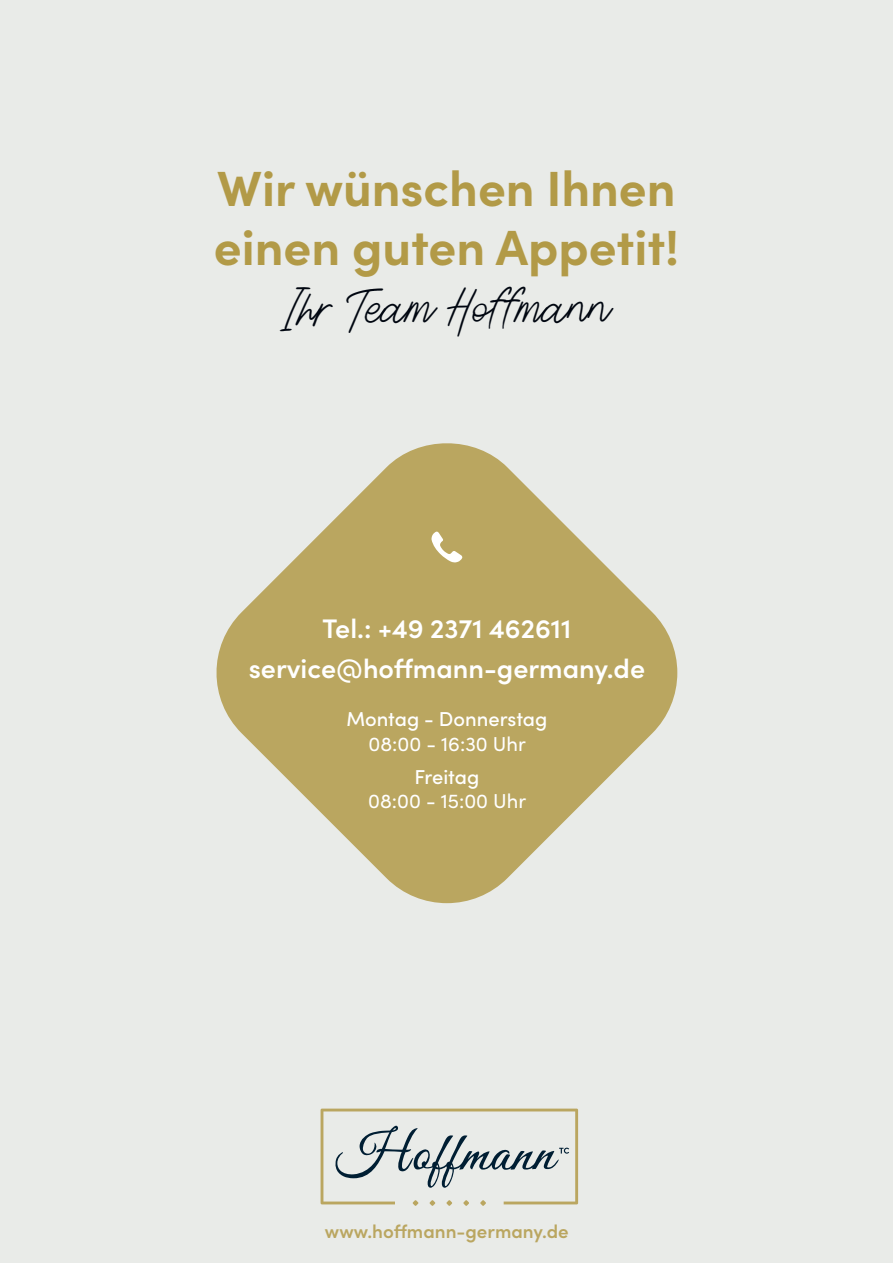
<style>
.page{position:relative;width:893px;height:1263px;background:#e9ebe8}
.page>*{position:absolute;margin:0;border:0;box-sizing:border-box;transform-origin:0 0}
.t1{font:700 49.5px "Sofia Pro";color:#b29a47}
.t2{font:40.5px "Aesthetik Script";color:#000610}
.t3{font:600 26.85px "Sofia Pro";color:#fff}
.t4{font:20.1px "Sofia Pro";color:#fff}
.t5{font:500 20.1px "Sofia Pro";color:#fff}
.t6{font:600 18.75px "Sofia Pro";color:#baa660}
</style>
<div class="page">
<svg style="left:216px;top:443px;width:461px;height:460px;fill:#baa660"></svg>
<svg style="left:432px;top:532px;width:30px;height:30px"></svg>
<svg style="left:321px;top:1108px;width:257px;height:98px"></svg>
<p class="t1" style="left:217px;top:150px;width:460px">Wir wünschen Ihnen</p>
<p class="t1" style="left:214px;top:210px;width:467px">einen guten Appetit!</p>
<p class="t2" style="left:283px;top:286px;width:328px">Ihr Team Hoffmann</p>
<p class="t3" style="left:323px;top:608px;width:250px">Tel.: +49 2371 462611</p>
<p class="t3" style="left:249px;top:648px;width:398px">service@hoffmann-germany.de</p>
<p class="t5" style="left:346px;top:704px;width:202px">Montag - Donnerstag</p>
<p class="t4" style="left:369px;top:729px;width:159px">08:00 - 16:30 Uhr</p>
<p class="t5" style="left:415px;top:762px;width:66px">Freitag</p>
<p class="t4" style="left:368px;top:787px;width:160px">08:00 - 15:00 Uhr</p>
<p class="t6" style="left:325px;top:1217px;width:245px">www.hoffmann-germany.de</p>
</div>
